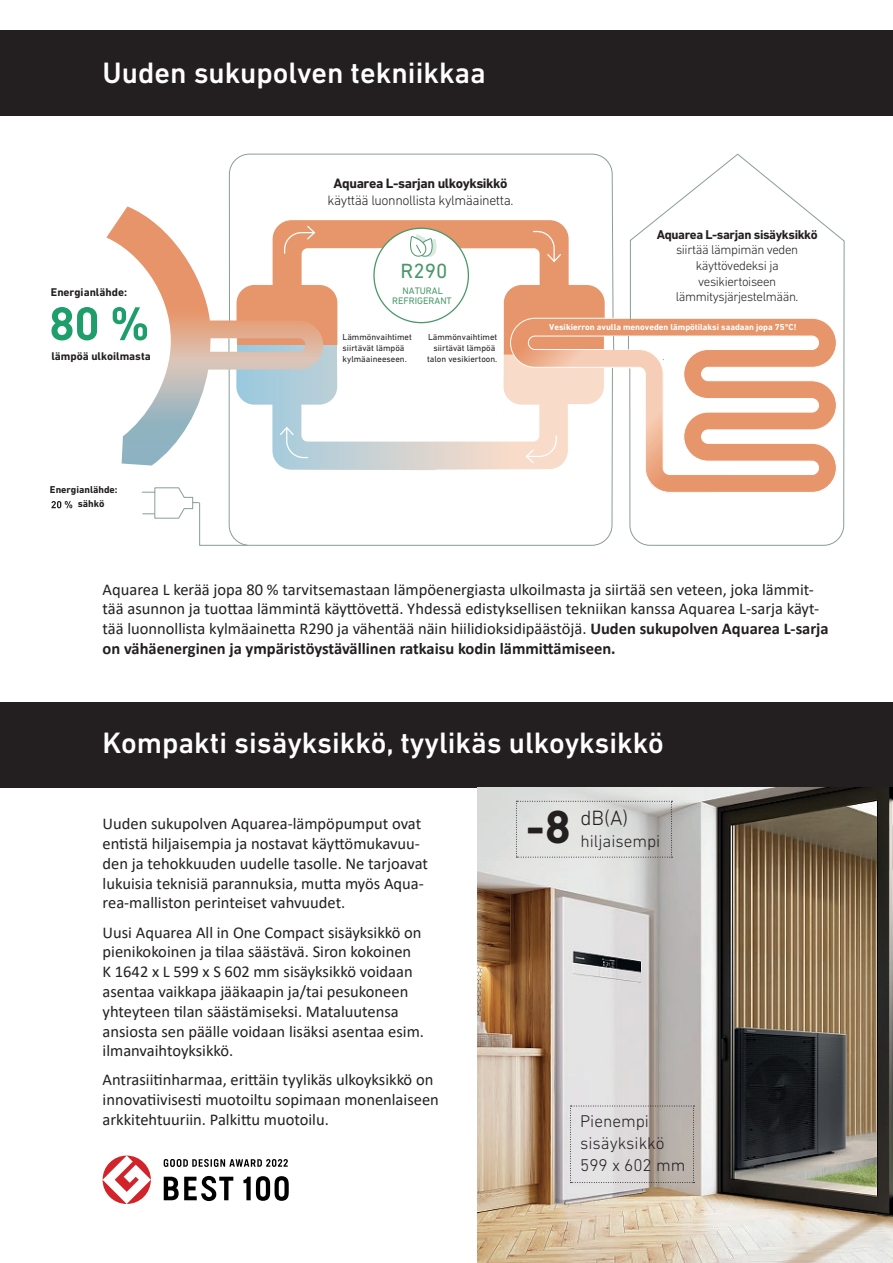
<style>
.page{position:relative;width:893px;height:1263px;background:#fff}
.page>*{position:absolute;margin:0;border:0;box-sizing:border-box;transform-origin:0 0}
.t1{font:700 47.1px "DIN Next LT Pro";color:#231f20}
.t2{font:500 30px "DIN Next LT Pro";color:#fff}
.t3{font:300 21px "DIN Next LT Pro";color:#231f20}
.t4{font:20.85px "DIN Next LT Pro";color:#49986b}
.t5{font:300 17.25px/21.8px "DIN Next LT Pro";color:#231f20}
.t6{font:16.5px/19.8px "Calibri";color:#231f20}
.t7{font:300 13.95px "DIN Next LT Pro";letter-spacing:-.03em;color:#231f20}
.t8{font:700 13.95px "DIN Next LT Pro";letter-spacing:-.03em;color:#231f20}
.t9{font:300 13.05px/15.6px "DIN Next LT Pro";letter-spacing:-.03em;color:#231f20;text-align:center}
.t10{font:700 13.05px "DIN Next LT Pro";letter-spacing:-.03em;color:#231f20}
.t11{font:700 11.4px "DIN Next LT Pro";color:#231f20}
.t12{font:700 10.05px/14.1px "DIN Next LT Pro";color:#231f20}
.t13{font:9.6px/10.1px "DIN Next LT Pro";color:#49986b;text-align:center}
.t14{font:8.85px/10.6px "DIN Next LT Pro";color:#231f20}
.t15{font:700 8.85px "DIN Next LT Pro";color:#fff}
.s1{font-weight:700}
</style>
<div class="page">
<div style="left:0;top:31px;width:893px;height:85px;background:#231f20"></div>
<svg style="left:51px;top:501px;width:21px;height:7px"></svg>
<svg style="left:229px;top:153px;width:385px;height:165px"></svg>
<svg style="left:229px;top:465px;width:384px;height:81px"></svg>
<svg style="left:236px;top:355px;width:199px;height:115px"></svg>
<svg style="left:323px;top:220px;width:282px;height:135px"></svg>
<svg style="left:510px;top:318px;width:119px;height:175px;background:#e9a17b"></svg>
<svg style="left:629px;top:153px;width:216px;height:393px"></svg>
<svg style="left:532px;top:230px;width:30px;height:33px"></svg>
<svg style="left:142px;top:487px;width:106px;height:59px"></svg>
<svg style="left:435px;top:336px;width:295px;height:156px"></svg>
<svg style="left:106px;top:206px;width:217px;height:259px"></svg>
<svg style="left:236px;top:338px;width:1px;height:14px"></svg>
<svg style="left:229px;top:338px;width:1px;height:14px"></svg>
<svg style="left:51px;top:307px;width:96px;height:33px"></svg>
<div style="left:373px;top:228px;width:96px;height:95px;background:#fff;border:1px solid #49986b;border-radius:50%"></div>
<svg style="left:410px;top:234px;width:26px;height:23px"></svg>
<div style="left:0;top:703px;width:893px;height:85px;background:#231f20"></div>
<img style="left:478px;top:788px;width:415px;height:475px">
<svg style="left:103px;top:1155px;width:48px;height:49px"></svg>
<svg style="left:164px;top:1159px;width:125px;height:42px"></svg>
<svg style="left:570px;top:1106px;width:124px;height:77px;background:#cdc9c7"></svg>
<svg style="left:516px;top:801px;width:156px;height:57px;background:#d4d4d3"></svg>
<h2 class="t2" style="left:103px;top:55px;width:385px">Uuden sukupolven tekniikkaa</h2>
<p class="t11" style="left:51px;top:286px;width:78px">Energianlähde:</p>
<p class="t11" style="left:51px;top:350px;width:101px">lämpöä ulkoilmasta</p>
<p class="t12" style="left:78px;top:483px;width:41px;text-indent:-28px">Energianlähde: sähkö</p>
<p class="t8" style="left:334px;top:175px;width:175px">Aquarea L-sarjan ulkoyksikkö</p>
<p class="t7" style="left:328px;top:192px;width:187px">käyttää luonnollista kylmäainetta.</p>
<p class="t4" style="left:401px;top:259px;width:48px">R290</p>
<p class="t13" style="left:392px;top:285px;width:61px">NATURAL<br>REFRIGERANT</p>
<p class="t14" style="left:343px;top:332px;width:71px">Lämmönvaihtimet siirtävät lämpöä kylmäaineeseen.</p>
<p class="t14" style="left:427px;top:332px;width:72px;text-align:center">Lämmönvaihtimet siirtävät lämpöä talon vesikiertoon.</p>
<p class="t10" style="left:657px;top:227px;width:162px">Aquarea L-sarjan sisäyksikkö</p>
<p class="t9" style="left:676px;top:242px;width:124px">siirtää lämpimän veden käyttövedeksi ja vesikiertoiseen lämmitysjärjestelmään.</p>
<p class="t15" style="left:549px;top:321px;width:249px">Vesikierron avulla menoveden lämpötilaksi saadaan jopa 75°C!</p>
<p class="t6" style="left:103px;top:579px;width:728px">Aquarea L kerää jopa 80 % tarvitsemastaan lämpöenergiasta ulkoilmasta ja siirtää sen veteen, joka lämmit&shy;tää asunnon ja tuottaa lämmintä käyttövettä. Yhdessä edistyksellisen tekniikan kanssa Aquarea L-sarja käyt&shy;tää luonnollista kylmäainetta R290 ja vähentää näin hiilidioksidipäästöjä. <span class="s1">Uuden sukupolven Aquarea L-sarja on vähäenerginen ja ympäristöystävällinen ratkaisu kodin lämmittämiseen.</span></p>
<h2 class="t2" style="left:103px;top:725px;width:563px">Kompakti sisäyksikkö, tyylikäs ulkoyksikkö</h2>
<p class="t6" style="left:103px;top:813px;width:327px">Uuden sukupolven Aquarea-lämpöpumput ovat entistä hiljaisempia ja nostavat käyttömukavuu&shy;den ja tehokkuuden uudelle tasolle. Ne tarjoavat lukuisia teknisiä parannuksia, mutta myös Aqua&shy;rea-malliston perinteiset vahvuudet.</p>
<p class="t6" style="left:103px;top:922px;width:323px">Uusi Aquarea All in One Compact sisäyksikkö on pienikokoinen ja tilaa säästävä. Siron kokoinen<br>K 1642 x L 599 x S 602 mm sisäyksikkö voidaan asentaa vaikkapa jääkaapin ja/tai pesukoneen yhteyteen tilan säästämiseksi. Mataluutensa ansiosta sen päälle voidaan lisäksi asentaa esim. ilmanvaihtoyksikkö.</p>
<p class="t6" style="left:103px;top:1070px;width:338px">Antrasiitinharmaa, erittäin tyylikäs ulkoyksikkö on innovatiivisesti muotoiltu sopimaan monenlaiseen arkkitehtuuriin. Palkittu muotoilu.</p>
<h1 class="t1" style="left:526px;top:800px;width:46px">-8</h1>
<p class="t3" style="left:580px;top:806px;width:49px">dB(A)</p>
<p class="t5" style="left:580px;top:830px;width:81px">hiljaisempi</p>
<p class="t5" style="left:580px;top:1110px;width:107px">Pienempi sisäyksikkö<br>599 x 602 mm</p>
</div>
